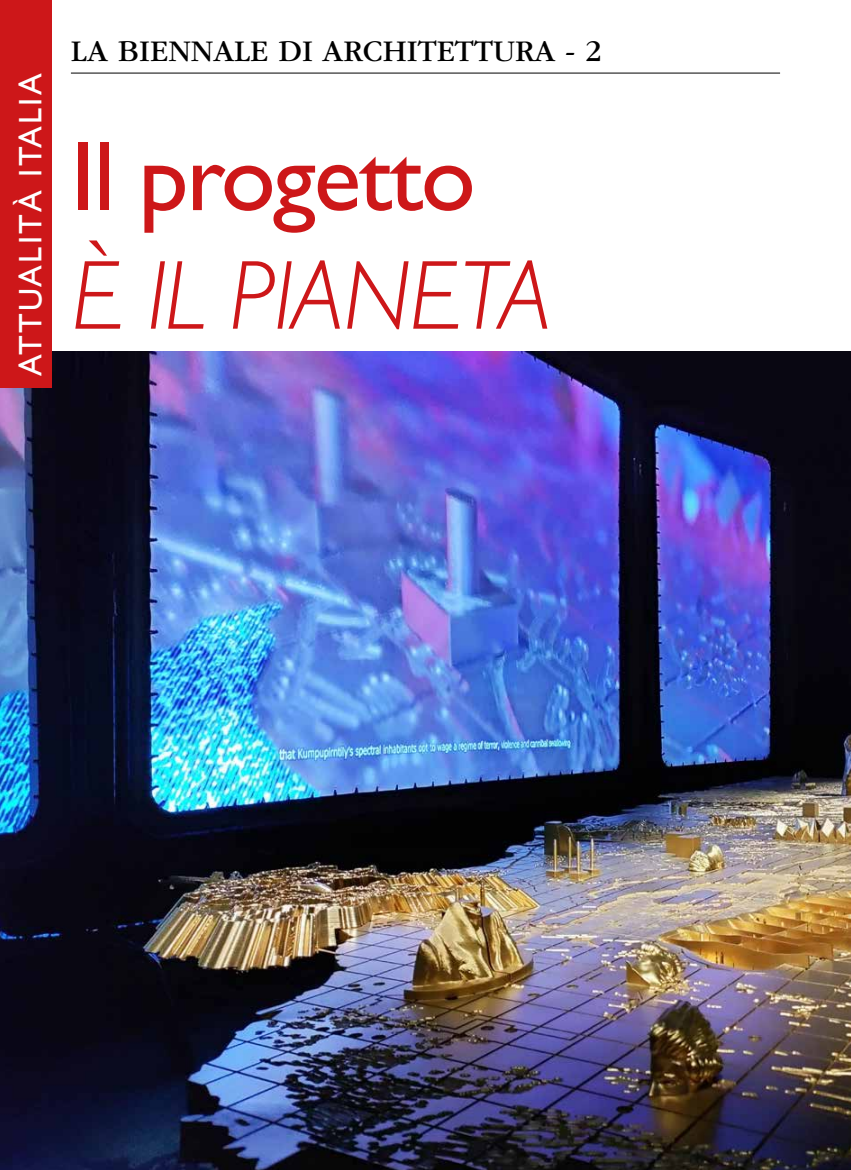
<style>
.page{position:relative;width:851px;height:1170px;background:#fff}
.page>*{position:absolute;margin:0;border:0;box-sizing:border-box;transform-origin:0 0}
.t1{font:98.75px "Gill Sans";letter-spacing:-.02em;color:#cd1719}
.t2{font:italic 300 98.75px "Gill Sans";letter-spacing:-.02em;color:#cd1719}
.t3{font:32.5px "Gill Sans";letter-spacing:.07em;color:#fff}
.t4{font:31.25px "ITC Garamond Std";color:#000}
</style>
<div class="page">
<img style="left:0;top:352px;width:850px;height:817px">
<div style="left:0;top:0;width:51px;height:387px;background:#cd1719"></div>
<hr style="left:71px;top:73px;width:709px;height:1px;background:#000">
<p class="t3" style="left:12px;top:375px;width:303px;rotate:-90deg">ATTUALITÀ ITALIA</p>
<p class="t4" style="left:71px;top:35px;width:532px">LA BIENNALE DI ARCHITETTURA - 2</p>
<h1 class="t1" style="left:71px;top:119px;width:406px">Il progetto</h1>
<h1 class="t2" style="left:71px;top:240px;width:482px">È IL PIANETA</h1>
</div>
